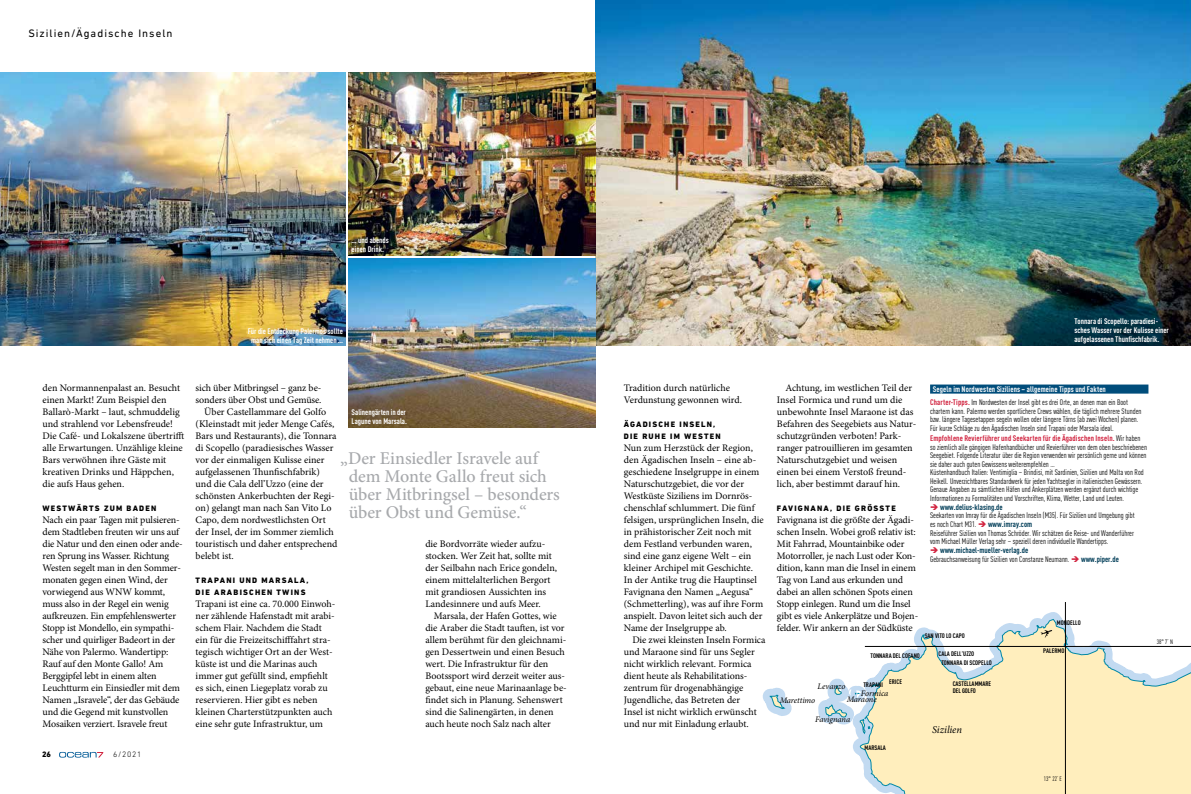
<style>
.page{position:relative;width:1191px;height:794px;background:#fff}
.page>*{position:absolute;margin:0;border:0;box-sizing:border-box;transform-origin:0 0}
.t1{font:500 18px/18px "Minion Pro";letter-spacing:-.01em;color:#a7a9ac}
.t2{font:11px "DIN Next LT Pro";letter-spacing:.095em;color:#000}
.t3{font:italic 10.5px "Minion Pro";letter-spacing:-.005em;color:#000}
.t4{font:10px/12px "Minion Pro";letter-spacing:-.005em;color:#000}
.t5{font:italic 8.5px/6.4px "Minion Pro";letter-spacing:-.01em;color:#000}
.t6{font:8px/8.5px "DIN Cond";color:#000}
.t7{font:700 8px/9px "DIN Cond";color:#fff}
.t8{font:800 8px/12px "DIN Next LT Pro";letter-spacing:.15em;color:#000}
.t9{font:300 8px "DIN Next LT Pro";color:#000}
.t10{font:700 6.5px/6.8px "DIN Cond";color:#000}
.t11{font:6.5px "DIN Cond";color:#000}
.s1{color:#d1223e}
.s2{font-weight:400;color:#000}
.s3{font-weight:700;color:#d1223e}
.s4{font-weight:700;color:#003d58}
</style>
<div class="page">
<svg style="left:918px;top:602px;width:273px;height:192px"></svg>
<svg style="left:762px;top:630px;width:156px;height:164px"></svg>
<svg style="left:1040px;top:623px;width:42px;height:41px;background:#e7e5ca"></svg>
<hr style="left:865px;top:646px;width:326px;height:1px;background:#000">
<hr style="left:1065px;top:602px;width:1px;height:192px;background:#000">
<svg style="left:59px;top:752px;width:44px;height:5px"></svg>
<div style="left:930px;top:384px;width:218px;height:9px;background:#004d7b"></div>
<img style="left:595px;top:0;width:596px;height:346px">
<img style="left:0;top:72px;width:346px;height:274px">
<img style="left:349px;top:72px;width:246px;height:183px">
<img style="left:349px;top:258px;width:246px;height:169px">
<p class="t2" style="left:28px;top:27px;width:146px">Sizilien/Ägadische Inseln</p>
<p class="t7" style="left:351px;top:235px;width:39px">… und abends einen Drink.</p>
<p class="t7" style="left:248px;top:327px;width:97px;text-align:center">Für die Entdeckung Palermos sollte man sich einen Tag Zeit nehmen…</p>
<p class="t4" style="left:43px;top:382px;width:143px">den Normannenpalast an. Besucht einen Markt! Zum Beispiel den<br>Ballarò-Markt – laut, schmuddelig und strahlend vor Lebensfreude!<br>Die Café- und Lokalszene übertrifft alle Erwartungen. Unzählige kleine<br>Bars verwöhnen ihre Gäste mit kreativen Drinks und Häppchen, die aufs Haus gehen.</p>
<p class="t8" style="left:43px;top:502px;width:115px">WESTWÄRTS ZUM BADEN</p>
<p class="t4" style="left:43px;top:514px;width:142px">Nach ein paar Tagen mit pulsieren&shy;dem Stadtleben freuten wir uns auf die Natur und den einen oder ande&shy;ren Sprung ins Wasser. Richtung<br>Westen segelt man in den Sommer&shy;monaten gegen einen Wind, der vorwiegend aus WNW kommt, muss also in der Regel ein wenig aufkreuzen. Ein empfehlenswerter<br>Stopp ist Mondello, ein sympathi&shy;scher und quirliger Badeort in der<br>Nähe von Palermo. Wandertipp:<br>Rauf auf den Monte Gallo! Am<br>Berggipfel lebt in einem alten<br>Leuchtturm ein Einsiedler mit dem<br>Namen „Isravele“, der das Gebäude und die Gegend mit kunstvollen<br>Mosaiken verziert. Isravele freut</p>
<p class="t8" style="left:42px;top:748px;width:11px">26</p>
<p class="t9" style="left:113px;top:750px;width:30px">6/2021</p>
<p class="t4" style="left:196px;top:382px;width:126px">sich über Mitbringsel – ganz be-</p>
<p class="t4" style="left:196px;top:394px;width:127px">sonders über Obst und Gemüse.</p>
<p class="t4" style="left:204px;top:406px;width:123px">Über Castellammare del Golfo</p>
<p class="t4" style="left:196px;top:418px;width:140px">(Kleinstadt mit jeder Menge Cafés,</p>
<p class="t4" style="left:196px;top:430px;width:142px">Bars und Restaurants), die Tonnara</p>
<p class="t4" style="left:196px;top:442px;width:139px">di Scopello (paradiesisches Wasser</p>
<p class="t4" style="left:196px;top:454px;width:130px">vor der einmaligen Kulisse einer</p>
<p class="t4" style="left:196px;top:466px;width:126px">aufgelassenen Thunfischfabrik)</p>
<p class="t4" style="left:196px;top:478px;width:129px">und die Cala dell’Uzzo (eine der</p>
<p class="t4" style="left:196px;top:490px;width:140px">schönsten Ankerbuchten der Regi-</p>
<p class="t4" style="left:196px;top:502px;width:137px">on) gelangt man nach San Vito Lo</p>
<p class="t4" style="left:196px;top:514px;width:132px">Capo, dem nordwestlichsten Ort</p>
<p class="t4" style="left:196px;top:526px;width:140px">der Insel, der im Sommer ziemlich</p>
<p class="t4" style="left:196px;top:538px;width:143px">touristisch und daher entsprechend</p>
<p class="t4" style="left:196px;top:550px;width:40px">belebt ist.</p>
<p class="t8" style="left:196px;top:574px;width:114px">TRAPANI UND MARSALA,<br>DIE ARABISCHEN TWINS</p>
<p class="t4" style="left:196px;top:598px;width:141px">Trapani ist eine ca. 70.000 Einwoh&shy;ner zählende Hafenstadt mit arabi&shy;schem Flair. Nachdem die Stadt ein für die Freizeitschifffahrt stra&shy;tegisch wichtiger Ort an der West&shy;küste ist und die Marinas auch immer gut gefüllt sind, empfiehlt es sich, einen Liegeplatz vorab zu reservieren. Hier gibt es neben kleinen Charterstützpunkten auch eine sehr gute Infrastruktur, um</p>
<p class="t7" style="left:351px;top:407px;width:57px">Salinengärten in der<br>Lagune von Marsala.</p>
<h1 class="t1" style="left:349px;top:449px;width:213px;text-indent:-8px">„Der Einsiedler Isravele auf dem Monte Gallo freut sich über Mitbringsel – besonders über Obst und Gemüse.“</h1>
<p class="t4" style="left:425px;top:538px;width:133px">die Bordvorräte wieder aufzu&shy;stocken. Wer Zeit hat, sollte mit der Seilbahn nach Erice gondeln, einem mittelalterlichen Bergort mit grandiosen Aussichten ins<br>Landesinnere und aufs Meer.</p>
<p class="t4" style="left:425px;top:610px;width:143px;text-indent:8px">Marsala, der Hafen Gottes, wie die Araber die Stadt tauften, ist vor allem berühmt für den gleichnami&shy;gen Dessertwein und einen Besuch wert. Die Infrastruktur für den Bootssport wird derzeit weiter aus&shy;gebaut, eine neue Marinaanlage be&shy;findet sich in Planung. Sehenswert sind die Salinengärten, in denen auch heute noch Salz nach alter</p>
<p class="t7" style="left:1074px;top:316px;width:96px">Tonnara di Scopello: paradiesi&shy;sches Wasser vor der Kulisse einer aufgelassenen Thunfischfabrik.</p>
<p class="t4" style="left:624px;top:382px;width:120px">Tradition durch natürliche<br>Verdunstung gewonnen wird.</p>
<p class="t8" style="left:624px;top:418px;width:98px">ÄGADISCHE INSELN,<br>DIE RUHE IM WESTEN</p>
<p class="t4" style="left:624px;top:442px;width:141px">Nun zum Herzstück der Region, den Ägadischen Inseln – eine ab&shy;geschiedene Inselgruppe in einem<br>Naturschutzgebiet, die vor der<br>Westküste Siziliens im Dornrös&shy;chenschlaf schlummert. Die fünf felsigen, ursprünglichen Inseln, die in prähistorischer Zeit noch mit dem Festland verbunden waren, sind eine ganz eigene Welt – ein kleiner Archipel mit Geschichte.<br>In der Antike trug die Hauptinsel<br>Favignana den Namen „Aegusa“ (Schmetterling), was auf ihre Form anspielt. Davon leitet sich auch der<br>Name der Inselgruppe ab.</p>
<p class="t4" style="left:624px;top:634px;width:143px;text-indent:8px">Die zwei kleinsten Inseln Formica und Maraone sind für uns Segler nicht wirklich relevant. Formica dient heute als Rehabilitations&shy;zentrum für drogenabhängige<br>Jugendliche, das Betreten der<br>Insel ist nicht wirklich erwünscht und nur mit Einladung erlaubt.</p>
<p class="t4" style="left:777px;top:382px;width:141px;text-indent:8px">Achtung, im westlichen Teil der<br>Insel Formica und rund um die unbewohnte Insel Maraone ist das<br>Befahren des Seegebiets aus Natur&shy;schutzgründen verboten! Park&shy;ranger patrouillieren im gesamten<br>Naturschutzgebiet und weisen einen bei einem Verstoß freund&shy;lich, aber bestimmt darauf hin.</p>
<p class="t8" style="left:777px;top:502px;width:120px">FAVIGNANA, DIE GRÖSSTE</p>
<p class="t4" style="left:777px;top:514px;width:143px">Favignana ist die größte der Ägadi&shy;schen Inseln. Wobei groß relativ ist:<br>Mit Fahrrad, Mountainbike oder Motorroller, je nach Lust oder Kon&shy;dition, kann man die Insel in einem Tag von Land aus erkunden und dabei an allen schönen Spots einen Stopp einlegen. Rund um die Insel gibt es viele Ankerplätze und Bojen&shy;felder. Wir ankern an der Südküste</p>
<p class="t7" style="left:930px;top:382px;width:199px;line-height:13.3px;text-indent:3px">Segeln im Nordwesten Siziliens – allgemeine Tipps und Fakten<br><span class="s1">Charter-Tipps.</span> <span class="s2">Im Nordwesten der Insel gibt es drei Orte, an denen man ein Boot</span></p>
<p class="t6" style="left:930px;top:406px;width:213px">chartern kann. Palermo werden sportlichere Crews wählen, die täglich mehrere Stunden bzw. längere Tagesetappen segeln wollen oder längere Törns (ab zwei Wochen) planen.<br>Für kurze Schläge zu den Ägadischen Inseln sind Trapani oder Marsala ideal.</p>
<p class="t6" style="left:930px;top:434px;width:218px"><span class="s3">Empfohlene Revierführer und Seekarten für die Ägadischen Inseln.</span> Wir haben so ziemlich alle gängigen Hafenhandbücher und Revierführer von dem oben beschriebenen Seegebiet. Folgende Literatur über die Region verwenden wir persönlich gerne und können sie daher auch guten Gewissens weiterempfehlen …<br>Küstenhandbuch Italien: Ventimiglia – Brindisi, mit Sardinien, Sizilien und Malta von Rod Heikell. Unverzichtbares Standardwerk für jeden Yachtsegler in italienischen Gewässern.<br>Genaue Angaben zu sämtlichen Häfen und Ankerplätzen werden ergänzt durch wichtige Informationen zu Formalitäten und Vorschriften, Klima, Wetter, Land und Leuten.</p>
<p class="t6" style="left:930px;top:502px;width:206px"><span class="s1">➔</span> <span class="s4">www.delius-klasing.de<br></span>Seekarten von Imray für die Ägadischen Inseln (M35). Für Sizilien und Umgebung gibt es noch Chart M31. <span class="s1">➔</span> <span class="s4">www.imray.com<br></span>Reiseführer Sizilien von Thomas Schröder. Wir schätzen die Reise- und Wanderführer vom Michael Müller Verlag sehr – speziell deren individuelle Wandertipps.</p>
<p class="t6" style="left:930px;top:546px;width:190px;line-height:9px"><span class="s1">➔</span> <span class="s4">www.michael-mueller-verlag.de<br></span>Gebrauchsanweisung für Sizilien von Constanze Neumann. <span class="s1">➔</span> <span class="s4">www.piper.de</span></p>
<p class="t10" style="left:1057px;top:619px;width:25px">MONDELLO</p>
<p class="t10" style="left:924px;top:632px;width:41px">SAN VITO LO CAPO</p>
<p class="t10" style="left:870px;top:652px;width:51px">TONNARA DEL COFANO</p>
<p class="t10" style="left:889px;top:677px;width:14px">ERICE</p>
<p class="t10" style="left:863px;top:681px;width:21px">TRAPANI</p>
<p class="t5" style="left:817px;top:683px;width:29px">Levanzo</p>
<p class="t5" style="left:846px;top:690px;width:43px;text-indent:14px">Formica<br>Maraone</p>
<p class="t5" style="left:779px;top:696px;width:37px">Marettimo</p>
<p class="t5" style="left:815px;top:716px;width:37px">Favignana</p>
<p class="t10" style="left:864px;top:744px;width:23px">MARSALA</p>
<p class="t10" style="left:938px;top:650px;width:37px">CALA DELL’UZZO</p>
<p class="t10" style="left:941px;top:659px;width:52px">TONNARA DI SCOPELLO</p>
<p class="t10" style="left:952px;top:680px;width:40px">CASTELLAMMARE<br>DEL GOLFO</p>
<p class="t3" style="left:932px;top:723px;width:31px">Sizilien</p>
<p class="t10" style="left:1043px;top:646px;width:23px">PALERMO</p>
<p class="t11" style="left:1044px;top:774px;width:19px">13° 22’ E</p>
<p class="t11" style="left:1156px;top:638px;width:18px">38° 7’ N</p>
</div>
